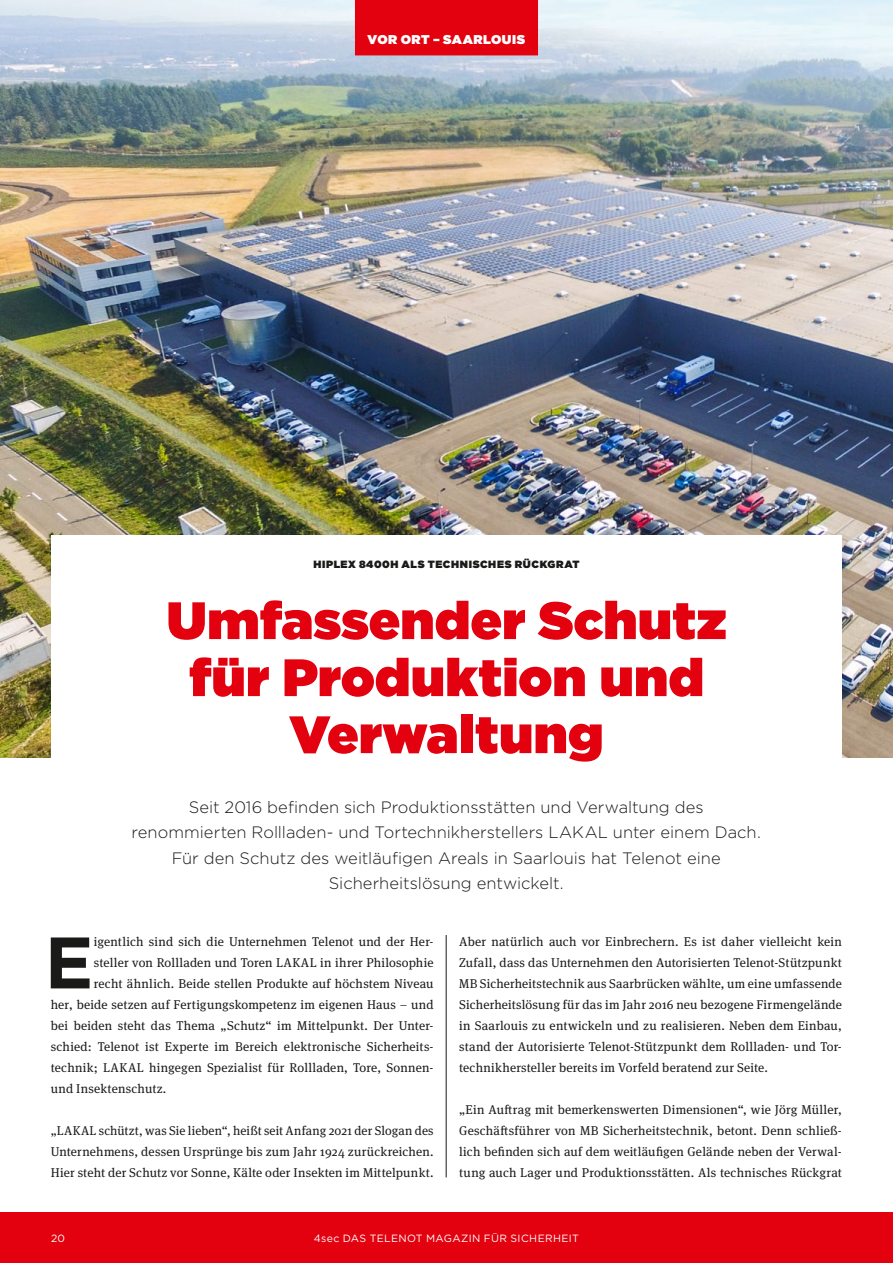
<style>
.page{position:relative;width:893px;height:1263px;background:#fff}
.page>*{position:absolute;margin:0;border:0;box-sizing:border-box;transform-origin:0 0}
.t1{font:700 72.75px "Gotham";color:#1a1a18}
.t2{font:900 52.5px/57px "Gotham";letter-spacing:.005em;color:#e3000f;text-align:center}
.t3{font:300 16.5px/25.5px "Gotham";color:#1a1a18;text-align:center}
.t4{font:12.75px/21px "Meta Serif OT";letter-spacing:.015em;color:#1a1a18;text-align:justify}
.t5{font:900 12.75px "Gotham";letter-spacing:.035em;color:#fff}
.t6{font:10.5px "Gotham";letter-spacing:.03em;color:#fff}
.t7{font:900 10.5px "Gotham";letter-spacing:.055em;color:#1a1a18}
</style>
<div class="page">
<div style="left:0;top:1212px;width:893px;height:51px;background:#e3000f"></div>
<img style="left:0;top:0;width:893px;height:757px">
<hr style="left:446px;top:935px;width:1px;height:242px;background:#1a1a18">
<div style="left:51px;top:536px;width:791px;height:256px;background:#fff"></div>
<div style="left:355px;top:0;width:183px;height:55px;background:#e3000f"></div>
<p class="t5" style="left:368px;top:31px;width:159px">VOR ORT – SAARLOUIS</p>
<p class="t7" style="left:313px;top:557px;width:268px">HIPLEX 8400H ALS TECHNISCHES RÜCKGRAT</p>
<h2 class="t2" style="left:167px;top:591px;width:561px">Umfassender Schutz für Produktion und<br>Verwaltung</h2>
<p class="t3" style="left:132px;top:793px;width:631px">Seit 2016 befinden sich Produktionsstätten und Verwaltung des renommierten Rollladen- und Tortechnikherstellers LAKAL unter einem Dach.<br>Für den Schutz des weitläufigen Areals in Saarlouis hat Telenot eine Sicherheitslösung entwickelt.</p>
<h1 class="t1" style="left:45px;top:914px;width:50px">E</h1>
<p class="t4" style="left:94px;top:931px;width:341px">igentlich sind sich die Unternehmen Telenot und der Her-</p>
<p class="t4" style="left:94px;top:952px;width:341px">steller von Rollladen und Toren LAKAL in ihrer Philosophie</p>
<p class="t4" style="left:94px;top:973px;width:341px">recht ähnlich. Beide stellen Produkte auf höchstem Niveau</p>
<p class="t4" style="left:51px;top:994px;width:384px">her, beide setzen auf Fertigungskompetenz im eigenen Haus – und</p>
<p class="t4" style="left:51px;top:1015px;width:384px">bei beiden steht das Thema „Schutz“ im Mittelpunkt. Der Unter-</p>
<p class="t4" style="left:51px;top:1036px;width:384px">schied: Telenot ist Experte im Bereich elektronische Sicherheits-</p>
<p class="t4" style="left:51px;top:1057px;width:384px">technik; LAKAL hingegen Spezialist für Rollladen, Tore, Sonnen-</p>
<p class="t4" style="left:51px;top:1078px;width:117px">und Insektenschutz.</p>
<p class="t4" style="left:51px;top:1120px;width:384px">„LAKAL schützt, was Sie lieben“, heißt seit Anfang 2021 der Slogan des Unternehmens, dessen Ursprünge bis zum Jahr 1924 zurückreichen.<br>Hier steht der Schutz vor Sonne, Kälte oder Insekten im Mittelpunkt.</p>
<p class="t4" style="left:459px;top:931px;width:384px">Aber natürlich auch vor Einbrechern. Es ist daher vielleicht kein Zufall, dass das Unternehmen den Autorisierten Telenot-Stützpunkt MB Sicherheitstechnik aus Saarbrücken wählte, um eine umfassende Sicherheitslösung für das im Jahr 2016 neu bezogene Firmengelände in Saarlouis zu entwickeln und zu realisieren. Neben dem Einbau, stand der Autorisierte Telenot-Stützpunkt dem Rollladen- und Tor&shy;technikhersteller bereits im Vorfeld beratend zur Seite.</p>
<p class="t4" style="left:459px;top:1099px;width:384px">„Ein Auftrag mit bemerkenswerten Dimensionen“, wie Jörg Müller, Geschäftsführer von MB Sicherheitstechnik, betont. Denn schließ&shy;lich befinden sich auf dem weitläufigen Gelände neben der Verwal&shy;tung auch Lager und Produktionsstätten. Als technisches Rückgrat</p>
<p class="t6" style="left:51px;top:1231px;width:16px">20</p>
<p class="t6" style="left:314px;top:1231px;width:267px">4sec DAS TELENOT MAGAZIN FÜR SICHERHEIT</p>
</div>
